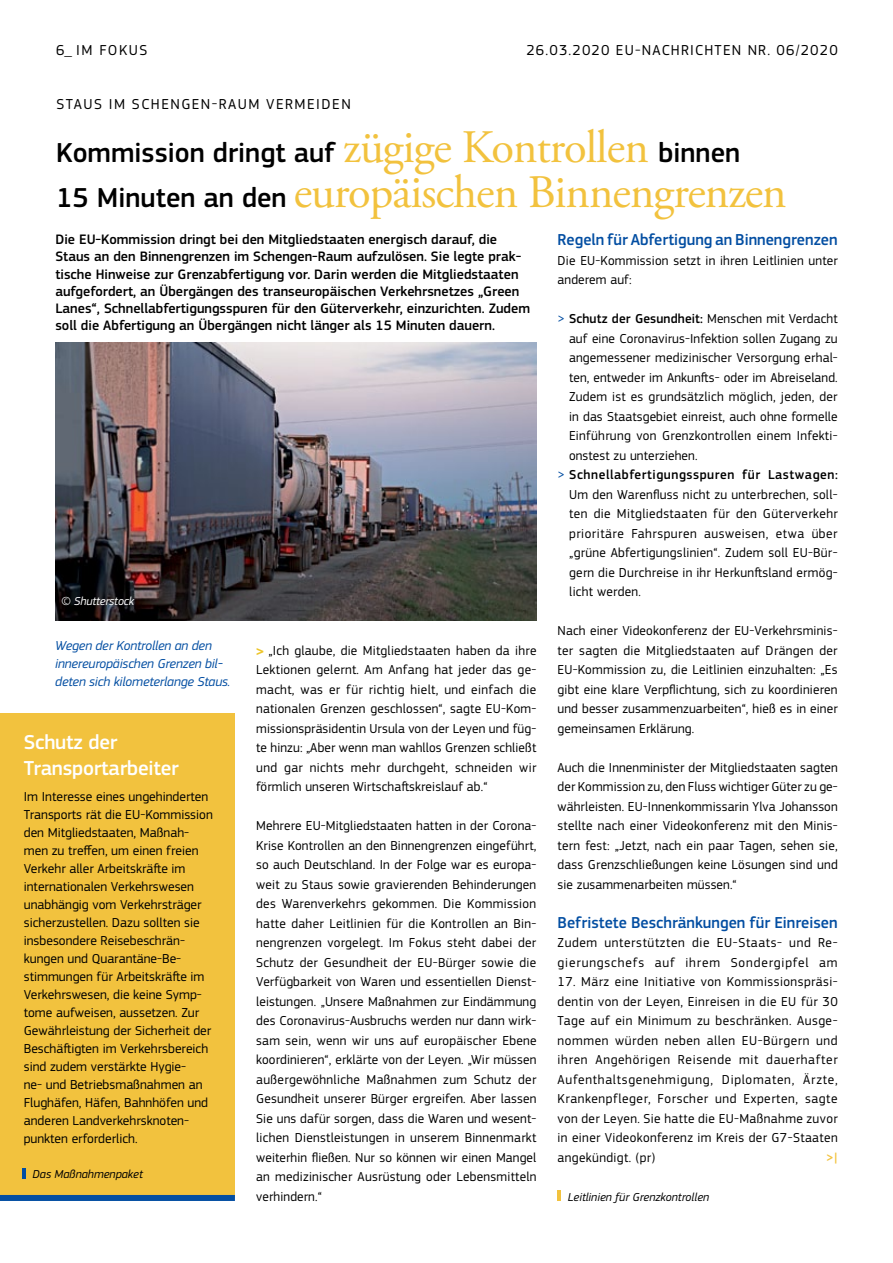
<style>
.page{position:relative;width:893px;height:1263px;background:#fff}
.page>*{position:absolute;margin:0;border:0;box-sizing:border-box;transform-origin:0 0}
.t1{font:46.5px "Adobe Garamond Pro";letter-spacing:-.02em;color:#f2c23e}
.t2{font:500 28.5px "EC Square Sans Pro";color:#000}
.t3{font:500 21px/25.5px "EC Square Sans Pro";letter-spacing:-.01em;color:#fff}
.t4{font:500 16.5px "EC Square Sans Pro";color:#034ea2}
.t5{font:15px "EC Square Sans Pro";letter-spacing:.08em;color:#000}
.t6{font:500 14.25px/17.1px "EC Square Sans Pro";color:#000}
.t7{font:13.5px/19.5px "EC Square Sans Pro";letter-spacing:.01em;color:#000;text-align:justify}
.t8{font:italic 13.5px/18px "EC Square Sans Pro";letter-spacing:-.01em;color:#034ea2}
.t9{font:13.5px/19.5px "EC Square Sans Pro";letter-spacing:.07em;color:#000}
.t10{font:500 13.5px "EC Square Sans Pro";letter-spacing:.01em;color:#000}
.t11{font:500 13.5px "EC Square Sans Pro";letter-spacing:.04em;color:#000}
.t12{font:13.5px "EC Square Sans Pro";letter-spacing:.035em;color:#000}
.t13{font:13.5px "EC Square Sans Pro";letter-spacing:.04em;color:#000}
.t14{font:500 13.5px "EC Square Sans Pro";color:#f2c23e}
.t15{font:italic 12px "EC Square Sans Pro";color:#000}
.t16{font:italic 12px "EC Square Sans Pro";letter-spacing:-.01em;color:#fff}
.s1{font-family:"Adobe Garamond Pro";font-weight:400;font-size:46.5px;color:#f2c23e}
.s2{font-family:"EC Square Sans Pro";font-weight:500;font-size:28.5px;color:#000}
.s3{font-family:"Helvetica Neue LT";font-weight:700;font-stretch:condensed;color:#edc52a}
.s4{font-weight:400;color:#034ea2}
.s5{font-weight:400}
</style>
<div class="page">
<img style="left:56px;top:343px;width:480px;height:277px">
<div style="left:0;top:713px;width:235px;height:485px;background:#f2c23e"></div>
<div style="left:0;top:1195px;width:235px;height:6px;background:#034ea2"></div>
<svg style="left:558px;top:1191px;width:3px;height:10px"></svg>
<hr style="left:22px;top:1168px;width:4px;height:10px;background:#034ea2">
<p class="t5" style="left:56px;top:41px;width:73px">6_ im fokus</p>
<p class="t5" style="left:526px;top:42px;width:313px">26.03.2020 EU-NACHRICHTEN NR. 06/2020</p>
<p class="t5" style="left:56px;top:95px;width:28px">Staus</p>
<p class="t5" style="left:109px;top:95px;width:131px">im Schengen-Raum</p>
<p class="t5" style="left:266px;top:95px;width:11px">vermeide</p>
<p class="t5" style="left:341px;top:95px;width:11px">n</p>
<h2 class="t2" style="left:56px;top:136px;width:685px">Kommission dringt auf <span class="s1">zügige Kontrollen</span> binnen</h2>
<h1 class="t1" style="left:56px;top:164px;width:732px"><span class="s2">15 Minuten an den</span> europäischen Binnengrenzen</h1>
<p class="t6" style="left:55px;top:231px;width:476px">Die EU-Kommission dringt bei den Mitgliedstaaten energisch darauf, die Staus an den Binnengrenzen im Schengen-Raum aufzulösen. Sie legte prak&shy;tische Hinweise zur Grenzabfertigung vor. Darin werden die Mitgliedstaaten aufgefordert, an Übergängen des transeuropäischen Verkehrsnetzes „Green Lanes“, Schnellabfertigungsspuren für den Güterverkehr, einzurichten. Zudem soll die Abfertigung an Übergängen nicht länger als 15 Minuten dauern.</p>
<p class="t16" style="left:62px;top:594px;width:74px">© Shutterstock</p>
<p class="t8" style="left:55px;top:636px;width:177px">Wegen der Kontrollen an den innereuropäischen Grenzen bil&shy;deten sich kilometerlange Staus.</p>
<h3 class="t3" style="left:24px;top:730px;width:157px">Schutz der<br>Transportarbeiter</h3>
<p class="t7" style="left:24px;top:788px;width:190px;line-height:18px;text-align:left">Im Interesse eines ungehinderten<br>Transports rät die EU-Kommission den Mitgliedstaaten, Maßnah&shy;men zu treffen, um einen freien<br>Verkehr aller Arbeitskräfte im internationalen Verkehrswesen unabhängig vom Verkehrsträger sicherzustellen. Dazu sollten sie insbesondere Reisebeschrän&shy;kungen und Quarantäne-Be&shy;stimmungen für Arbeitskräfte im<br>Verkehrswesen, die keine Symp&shy;tome aufweisen, aussetzen. Zur<br>Gewährleistung der Sicherheit der<br>Beschäftigten im Verkehrsbereich sind zudem verstärkte Hygie-<br>ne- und Betriebsmaßnahmen an<br>Flughäfen, Häfen, Bahnhöfen und anderen Landverkehrsknoten&shy;punkten erforderlich.</p>
<p class="t15" style="left:32px;top:1167px;width:112px">Das Maßnahmenpaket</p>
<p class="t7" style="left:256px;top:641px;width:282px"><span class="s3">&gt;</span> „Ich glaube, die Mitgliedstaaten haben da ihre Lektionen gelernt. Am Anfang hat jeder das ge&shy;macht, was er für richtig hielt, und einfach die nationalen Grenzen geschlossen“, sagte EU-Kom&shy;missionspräsidentin Ursula von der Leyen und füg&shy;te hinzu: „Aber wenn man wahllos Grenzen schließt und gar nichts mehr durchgeht, schneiden wir förmlich unseren Wirtschaftskreislauf ab.“</p>
<p class="t7" style="left:256px;top:816px;width:282px">Mehrere EU-Mitgliedstaaten hatten in der Corona-Krise Kontrollen an den Binnengrenzen eingeführt, so auch Deutschland. In der Folge war es europa&shy;weit zu Staus sowie gravierenden Behinderungen des Warenverkehrs gekommen. Die Kommission hatte daher Leitlinien für die Kontrollen an Bin&shy;nengrenzen vorgelegt. Im Fokus steht dabei der Schutz der Gesundheit der EU-Bürger sowie die Verfügbarkeit von Waren und essentiellen Dienst&shy;leistungen. „Unsere Maßnahmen zur Eindämmung des Coronavirus-Ausbruchs werden nur dann wirk&shy;sam sein, wenn wir uns auf europäischer Ebene koordinieren“, erklärte von der Leyen. „Wir müssen außergewöhnliche Maßnahmen zum Schutz der Gesundheit unserer Bürger ergreifen. Aber lassen Sie uns dafür sorgen, dass die Waren und wesent&shy;lichen Dienstleistungen in unserem Binnenmarkt weiterhin fließen. Nur so können wir einen Mangel an medizinischer Ausrüstung oder Lebensmitteln verhindern.“</p>
<p class="t4" style="left:558px;top:230px;width:282px">Regeln für Abfertigung an Binnengrenzen</p>
<p class="t7" style="left:558px;top:251px;width:282px">Die EU-Kommission setzt in ihren Leitlinien unter anderem auf:</p>
<p class="t10" style="left:558px;top:311px;width:282px"><span class="s4">&gt;</span> Schutz der Gesundheit: <span class="s5">Menschen mit Verdacht</span></p>
<p class="t7" style="left:569px;top:329px;width:270px">auf eine Coronavirus-Infektion sollen Zugang zu</p>
<p class="t7" style="left:569px;top:348px;width:270px">angemessener medizinischer Versorgung erhal-</p>
<p class="t7" style="left:569px;top:368px;width:270px">ten, entweder im Ankunfts- oder im Abreiseland.</p>
<p class="t7" style="left:569px;top:387px;width:270px">Zudem ist es grundsätzlich möglich, jeden, der</p>
<p class="t7" style="left:569px;top:407px;width:270px">in das Staatsgebiet einreist, auch ohne formelle</p>
<p class="t7" style="left:569px;top:426px;width:270px">Einführung von Grenzkontrollen einem Infekti-</p>
<p class="t7" style="left:569px;top:446px;width:130px">onstest zu unterziehen.</p>
<p class="t11" style="left:558px;top:467px;width:282px"><span class="s4">&gt;</span> Schnellabfertigungsspuren für Lastwagen:</p>
<p class="t7" style="left:569px;top:485px;width:270px">Um den Warenfluss nicht zu unterbrechen, soll-</p>
<p class="t12" style="left:569px;top:506px;width:270px">ten die Mitgliedstaaten für den Güterverkehr</p>
<p class="t13" style="left:569px;top:525px;width:270px">prioritäre Fahrspuren ausweisen, etwa über</p>
<p class="t7" style="left:569px;top:543px;width:270px">„grüne Abfertigungslinien“. Zudem soll EU-Bür-</p>
<p class="t7" style="left:569px;top:563px;width:270px">gern die Durchreise in ihr Herkunftsland ermög-</p>
<p class="t7" style="left:569px;top:582px;width:73px">licht werden.</p>
<p class="t7" style="left:558px;top:621px;width:282px">Nach einer Videokonferenz der EU-Verkehrsminis&shy;ter sagten die Mitgliedstaaten auf Drängen der EU-Kommission zu, die Leitlinien einzuhalten: „Es gibt eine klare Verpflichtung, sich zu koordinieren und besser zusammenzuarbeiten“, hieß es in einer gemeinsamen Erklärung.</p>
<p class="t7" style="left:558px;top:758px;width:282px">Auch die Innenminister der Mitgliedstaaten sagten der Kommission zu, den Fluss wichtiger Güter zu ge&shy;währleisten. EU-Innenkommissarin Ylva Johansson stellte nach einer Videokonferenz mit den Minis&shy;tern fest: „Jetzt, nach ein paar Tagen, sehen sie, dass Grenzschließungen keine Lösungen sind und sie zusammenarbeiten müssen.“</p>
<p class="t4" style="left:558px;top:913px;width:282px">Befristete Beschränkungen für Einreisen</p>
<p class="t9" style="left:558px;top:933px;width:282px">Zudem unterstützten die EU-Staats- und Re&shy;gierungschefs auf ihrem Sondergipfel am</p>
<p class="t7" style="left:558px;top:972px;width:282px">17. März eine Initiative von Kommissionspräsi&shy;dentin von der Leyen, Einreisen in die EU für 30<br>Tage auf ein Minimum zu beschränken. Ausge&shy;nommen würden neben allen EU-Bürgern und ihren Angehörigen Reisende mit dauerhafter Aufenthaltsgenehmigung, Diplomaten, Ärzte, Krankenpfleger, Forscher und Experten, sagte von der Leyen. Sie hatte die EU-Maßnahme zuvor in einer Videokonferenz im Kreis der G7-Staaten angekündigt. (pr)</p>
<p class="t14" style="left:826px;top:1149px;width:13px">&gt;|</p>
<p class="t15" style="left:568px;top:1190px;width:143px">Leitlinien für Grenzkontrollen</p>
</div>
